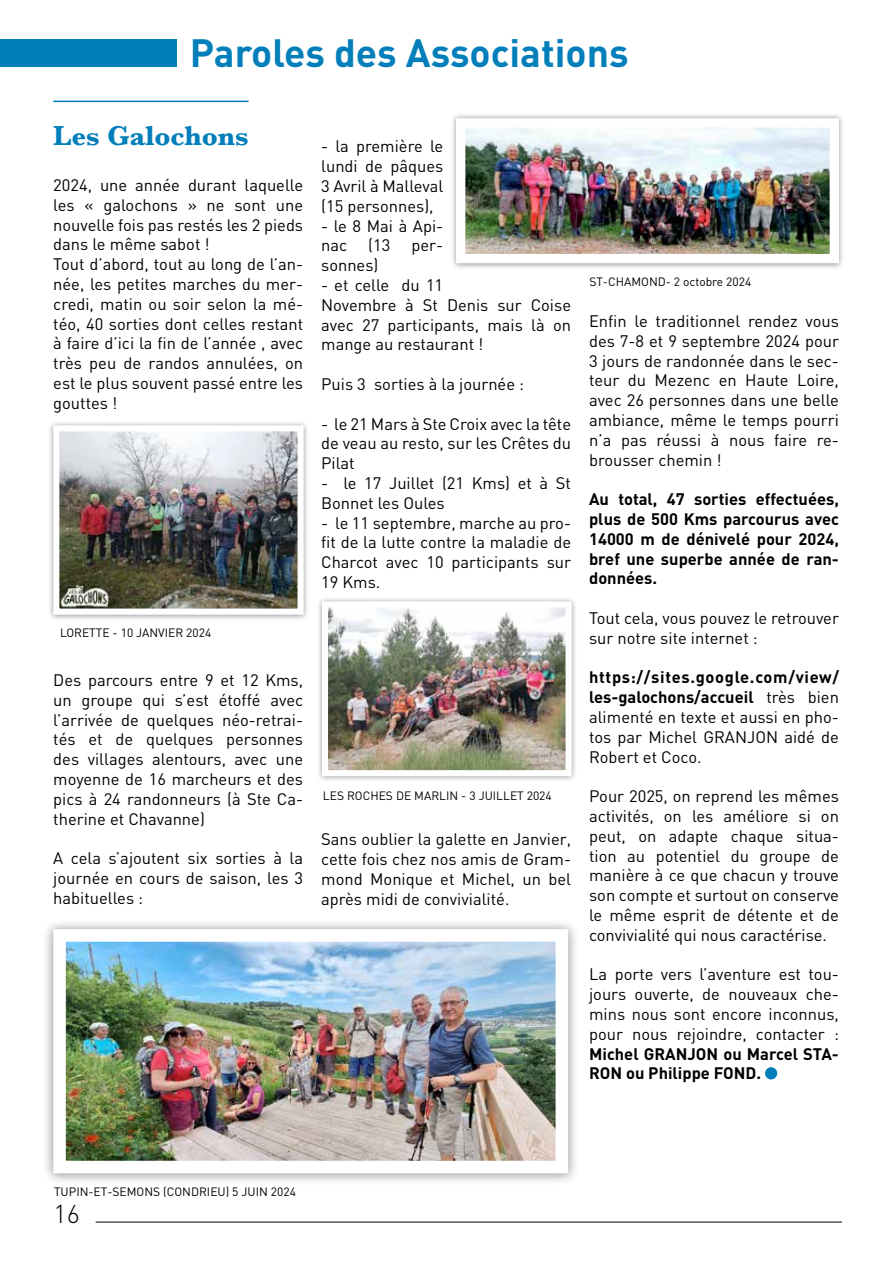
<style>
.page{position:relative;width:893px;height:1263px;background:#fff}
.page>*{position:absolute;margin:0;border:0;box-sizing:border-box;transform-origin:0 0}
.t1{font:700 39px "DIN";color:#027fba}
.t2{font:700 28.5px "Baskerville";color:#027fba}
.t3{font:300 25.5px "DIN";color:#000}
.t4{font:16.5px/19.8px "DIN";color:#000;text-align:justify}
.t5{font:700 16.5px/19.8px "DIN";color:#000;text-align:justify}
.t6{font:12px "DIN";color:#000}
.s1{font-weight:700}
</style>
<div class="page">
<hr style="left:96px;top:1222px;width:746px;height:1px;background:#000">
<div style="left:0;top:39px;width:177px;height:28px;background:#027fba"></div>
<hr style="left:53px;top:101px;width:196px;height:1px;background:#027fba">
<div style="left:765px;top:1067px;width:12px;height:12px;background:#027fba;border-radius:50%"></div>
<div style="left:42px;top:919px;width:537px;height:266px;background:#000;opacity:.43"></div>
<img style="left:67px;top:943px;width:487px;height:216px">
<div style="left:53px;top:929px;width:515px;height:244px;border:13px solid #fff"></div>
<div style="left:316px;top:596px;width:262px;height:187px;background:#000;opacity:.43"></div>
<img style="left:329px;top:608px;width:236px;height:161px">
<div style="left:322px;top:601px;width:250px;height:175px;border:6px solid #fff"></div>
<div style="left:47px;top:420px;width:263px;height:201px;background:#000;opacity:.43"></div>
<img style="left:60px;top:432px;width:237px;height:176px">
<div style="left:53px;top:425px;width:251px;height:190px;border:6px solid #fff"></div>
<div style="left:450px;top:113px;width:395px;height:157px;background:#000;opacity:.43"></div>
<img style="left:466px;top:128px;width:363px;height:125px">
<div style="left:456px;top:118px;width:383px;height:145px;border:9px solid #fff"></div>
<h1 class="t1" style="left:190px;top:28px;width:440px">Paroles des Associations</h1>
<h2 class="t2" style="left:53px;top:115px;width:197px">Les Galochons</h2>
<p class="t4" style="left:53px;top:175px;width:251px;text-align:left">2024, une année durant laquelle les « galochons » ne sont une nouvelle fois pas restés les 2 pieds dans le même sabot !<br>Tout d’abord, tout au long de l’an&shy;née, les petites marches du mer&shy;credi, matin ou soir selon la mé&shy;téo, 40 sorties dont celles restant à faire d’ici la fin de l’année , avec très peu de randos annulées, on est le plus souvent passé entre les gouttes !</p>
<p class="t6" style="left:60px;top:625px;width:153px">LORETTE - 10 JANVIER 2024</p>
<p class="t4" style="left:53px;top:670px;width:251px">Des parcours entre 9 et 12 Kms, un groupe qui s’est étoffé avec l’arrivée de quelques néo-retrai&shy;tés et de quelques personnes des villages alentours, avec une moyenne de 16 marcheurs et des pics à 24 randonneurs (à Ste Ca&shy;therine et Chavanne)</p>
<p class="t4" style="left:53px;top:848px;width:251px">A cela s’ajoutent six sorties à la journée en cours de saison, les 3 habituelles :</p>
<p class="t4" style="left:321px;top:136px;width:124px">- la première le lundi de pâques 3 Avril à Malleval (15 personnes),</p>
<p class="t4" style="left:321px;top:215px;width:124px">- le 8 Mai à Api&shy;nac</p>
<p class="t4" style="left:368px;top:235px;width:24px">(13</p>
<p class="t4" style="left:412px;top:235px;width:33px">per-</p>
<p class="t4" style="left:321px;top:255px;width:59px">sonnes)</p>
<p class="t4" style="left:321px;top:275px;width:251px;text-align:left">- et celle du 11<br>Novembre à St Denis sur Coise avec 27 participants, mais là on mange au restaurant !</p>
<p class="t4" style="left:321px;top:374px;width:204px">Puis 3 sorties à la journée :</p>
<p class="t4" style="left:321px;top:413px;width:251px">- le 21 Mars à Ste Croix avec la tête de veau au resto, sur les Crêtes du Pilat</p>
<p class="t4" style="left:321px;top:473px;width:251px">- le 17 Juillet (21 Kms) et à St<br>Bonnet les Oules</p>
<p class="t4" style="left:321px;top:512px;width:251px">- le 11 septembre, marche au pro&shy;fit de la lutte contre la maladie de Charcot avec 10 participants sur 19 Kms.</p>
<p class="t6" style="left:323px;top:788px;width:230px">LES ROCHES DE MARLIN - 3 JUILLET 2024</p>
<p class="t4" style="left:321px;top:829px;width:251px">Sans oublier la galette en Janvier, cette fois chez nos amis de Gram&shy;mond Monique et Michel, un bel après midi de convivialité.</p>
<p class="t6" style="left:589px;top:274px;width:163px">ST-CHAMOND- 2 octobre 2024</p>
<p class="t4" style="left:589px;top:311px;width:251px">Enfin le traditionnel rendez vous des 7-8 et 9 septembre 2024 pour 3 jours de randonnée dans le sec&shy;teur du Mezenc en Haute Loire, avec 26 personnes dans une belle ambiance, même le temps pourri n’a pas réussi à nous faire re&shy;brousser chemin !</p>
<p class="t5" style="left:589px;top:489px;width:251px">Au total, 47 sorties effectuées, plus de 500 Kms parcourus avec 14000 m de dénivelé pour 2024, bref une superbe année de ran&shy;données.</p>
<p class="t4" style="left:589px;top:608px;width:251px">Tout cela, vous pouvez le retrouver sur notre site internet :</p>
<p class="t4" style="left:589px;top:667px;width:251px"><span class="s1">https://sites.google.com/view/ les-galochons/accueil</span> très bien alimenté en texte et aussi en pho&shy;tos par Michel GRANJON aidé de Robert et Coco.</p>
<p class="t4" style="left:589px;top:786px;width:251px">Pour 2025, on reprend les mêmes activités, on les améliore si on peut, on adapte chaque situa&shy;tion au potentiel du groupe de manière à ce que chacun y trouve son compte et surtout on conserve le même esprit de détente et de convivialité qui nous caractérise.</p>
<p class="t4" style="left:589px;top:964px;width:251px">La porte vers l’aventure est tou&shy;jours ouverte, de nouveaux che&shy;mins nous sont encore inconnus, pour nous rejoindre, contacter :</p>
<p class="t5" style="left:589px;top:1043px;width:251px">Michel GRANJON ou Marcel STA-<br>RON ou Philippe FOND.</p>
<p class="t6" style="left:54px;top:1184px;width:243px">TUPIN-ET-SEMONS (CONDRIEU) 5 JUIN 2024</p>
<h3 class="t3" style="left:54px;top:1198px;width:28px">16</h3>
</div>
